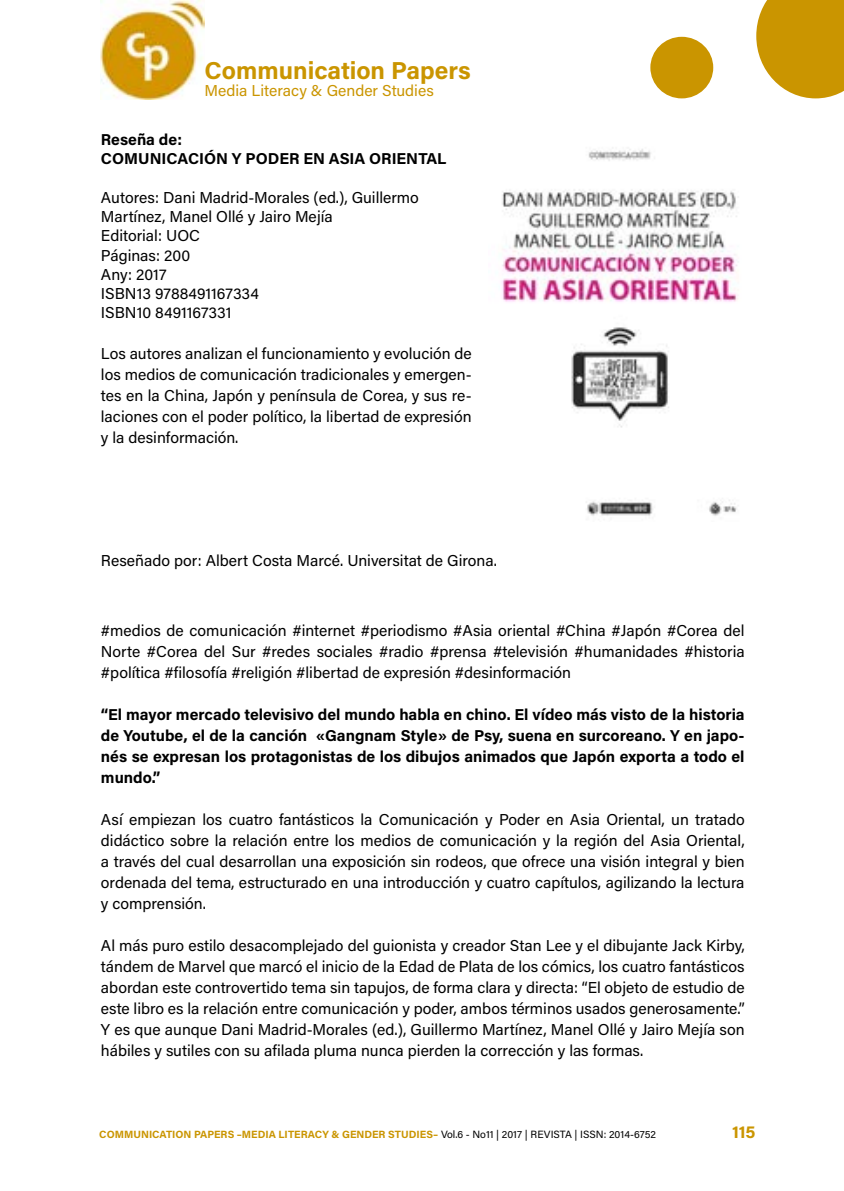
<style>
.page{position:relative;width:844px;height:1191px;background:#fff}
.page>*{position:absolute;margin:0;border:0;box-sizing:border-box;transform-origin:0 0}
.t1{font:700 24.5px "Acumin Pro";color:#ca9500}
.t2{font:700 17.5px "Acumin Pro";color:#ca9500}
.t3{font:15.75px/21px "Acumin Pro";color:#000;text-align:justify}
.t4{font:700 15.75px/21px "Acumin Pro";color:#000;text-align:justify}
.t5{font:15.75px "Acumin Pro";color:#ca9500}
.t6{font:700 10.5px "Acumin Pro";color:#ca9500}
.s1{font-weight:400;color:#000}
</style>
<div class="page">
<img style="left:101px;top:0;width:103px;height:99px">
<svg style="left:756px;top:0;width:87px;height:98px;background:#d0a11d"></svg>
<div style="left:650px;top:37px;width:63px;height:61px;background:#ca9500;border-radius:50%"></div>
<img style="left:501px;top:149px;width:238px;height:367px">
<h1 class="t1" style="left:204px;top:53px;width:268px">Communication Papers</h1>
<p class="t5" style="left:204px;top:80px;width:231px">Media Literacy &amp; Gender Studies</p>
<p class="t4" style="left:101px;top:129px;width:347px;line-height:19.2px">Reseña de:<br>COMUNICACIÓN Y PODER EN ASIA ORIENTAL</p>
<p class="t3" style="left:101px;top:187px;width:319px;line-height:19.2px;text-align:left">Autores: Dani Madrid-Morales (ed.), Guillermo<br>Martínez, Manel Ollé y Jairo Mejía<br>Editorial: UOC<br>Páginas: 200<br>Any: 2017<br>ISBN13 9788491167334<br>ISBN10 8491167331</p>
<p class="t3" style="left:101px;top:342px;width:372px">Los autores analizan el funcionamiento y evolución de los medios de comunicación tradicionales y emergen&shy;tes en la China, Japón y península de Corea, y sus re&shy;laciones con el poder político, la libertad de expresión y la desinformación.</p>
<p class="t3" style="left:101px;top:549px;width:397px">Reseñado por: Albert Costa Marcé. Universitat de Girona.</p>
<p class="t3" style="left:101px;top:619px;width:645px">#medios de comunicación #internet #periodismo #Asia oriental #China #Japón #Corea del Norte #Corea del Sur #redes sociales #radio #prensa #televisión #humanidades #historia #política #filosofía #religión #libertad de expresión #desinformación</p>
<p class="t4" style="left:101px;top:703px;width:645px">“El mayor mercado televisivo del mundo habla en chino. El vídeo más visto de la historia de Youtube, el de la canción «Gangnam Style» de Psy, suena en surcoreano. Y en japo&shy;nés se expresan los protagonistas de los dibujos animados que Japón exporta a todo el mundo.”</p>
<p class="t3" style="left:101px;top:808px;width:645px">Así empiezan los cuatro fantásticos la Comunicación y Poder en Asia Oriental, un tratado didáctico sobre la relación entre los medios de comunicación y la región del Asia Oriental, a través del cual desarrollan una exposición sin rodeos, que ofrece una visión integral y bien ordenada del tema, estructurado en una introducción y cuatro capítulos, agilizando la lectura y comprensión.</p>
<p class="t3" style="left:101px;top:934px;width:645px">Al más puro estilo desacomplejado del guionista y creador Stan Lee y el dibujante Jack Kirby, tándem de Marvel que marcó el inicio de la Edad de Plata de los cómics, los cuatro fantásticos abordan este controvertido tema sin tapujos, de forma clara y directa: “El objeto de estudio de este libro es la relación entre comunicación y poder, ambos términos usados generosamente.” Y es que aunque Dani Madrid-Morales (ed.), Guillermo Martínez, Manel Ollé y Jairo Mejía son hábiles y sutiles con su afilada pluma nunca pierden la corrección y las formas.</p>
<p class="t6" style="left:99px;top:1126px;width:558px">COMMUNICATION PAPERS –MEDIA LITERACY &amp; GENDER STUDIES– <span class="s1">Vol.6 - No11 | 2017 | REVISTA | ISSN: 2014-6752</span></p>
<p class="t2" style="left:732px;top:1119px;width:25px">115</p>
</div>
